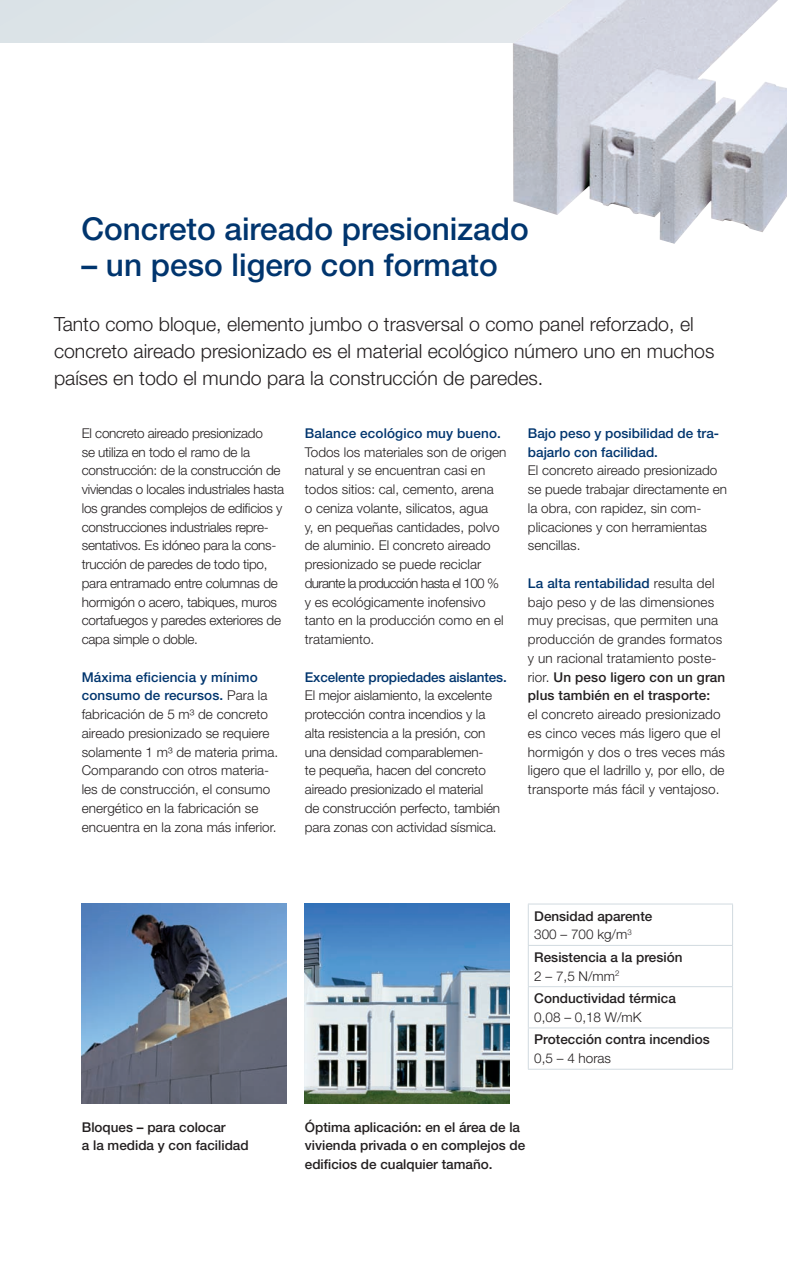
<style>
.page{position:relative;width:787px;height:1263px;background:#fff}
.page>*{position:absolute;margin:0;border:0;box-sizing:border-box;transform-origin:0 0}
.t1{font:500 31.5px "Helvetica Neue";color:#00356e}
.t2{font:300 19.5px/27px "Helvetica Neue";color:#231f20}
.t3{font:300 13.5px/18.8px "Helvetica Neue";color:#231f20}
.t4{font:300 13.5px/18.8px "Helvetica Neue";letter-spacing:-.02em;color:#231f20}
.t5{font:500 13.5px/18.8px "Helvetica Neue";color:#231f20}
.t6{font:500 13.5px/18.8px "Helvetica Neue";color:#00356e}
.s1{font-weight:500;color:#00356e}
.s2{font-weight:500}
.s3{font-weight:300}
</style>
<div class="page">
<div style="left:0;top:0;width:513px;height:43px;background:#dfe5e9"></div>
<img style="left:304px;top:904px;width:206px;height:199px">
<img style="left:513px;top:0;width:274px;height:244px">
<hr style="left:528px;top:904px;width:205px;height:1px;background:#d1dae0">
<hr style="left:528px;top:904px;width:1px;height:41px;background:#d1dae0">
<hr style="left:732px;top:904px;width:1px;height:41px;background:#d1dae0">
<hr style="left:528px;top:945px;width:205px;height:1px;background:#d1dae0">
<hr style="left:528px;top:946px;width:1px;height:40px;background:#d1dae0">
<hr style="left:732px;top:946px;width:1px;height:40px;background:#d1dae0">
<hr style="left:528px;top:986px;width:205px;height:1px;background:#d1dae0">
<hr style="left:528px;top:987px;width:1px;height:40px;background:#d1dae0">
<hr style="left:732px;top:987px;width:1px;height:40px;background:#d1dae0">
<hr style="left:528px;top:1027px;width:205px;height:1px;background:#d1dae0">
<hr style="left:528px;top:1028px;width:1px;height:41px;background:#d1dae0">
<hr style="left:732px;top:1028px;width:1px;height:41px;background:#d1dae0">
<hr style="left:528px;top:1069px;width:205px;height:1px;background:#d1dae0">
<img style="left:82px;top:903px;width:205px;height:200px">
<h1 class="t1" style="left:81px;top:210px;width:449px">Concreto aireado presionizado</h1>
<h1 class="t1" style="left:81px;top:246px;width:418px">– un peso ligero con formato</h1>
<h2 class="t2" style="left:54px;top:310px;width:662px">tanto como bloque, elemento jumbo o trasversal o como panel reforzado, el concreto aireado presionizado es el material ecológico número uno en muchos países en todo el mundo para la construcción de paredes.</h2>
<p class="t4" style="left:82px;top:423px;width:204px">el concreto aireado presionizado<br>se utiliza en todo el ramo de la construcción: de la construcción de viviendas o locales industriales hasta los grandes complejos de edificios y construcciones industriales repre&shy;sentativos. es idóneo para la cons&shy;trucción de paredes de todo tipo, para entramado entre columnas de hormigón o acero, tabiques, muros cortafuegos y paredes exteriores de capa simple o doble.</p>
<p class="t3" style="left:82px;top:667px;width:198px"><span class="s1">Máxima eficiencia y mínimo consumo de recursos.</span> Para la fabricación de 5 m³ de concreto aireado presionizado se requiere solamente 1 m³ de materia prima.<br>Comparando con otros materia&shy;les de construcción, el consumo energético en la fabricación se encuentra en la zona más inferior.</p>
<p class="t6" style="left:305px;top:423px;width:197px">Balance ecológico muy bueno.</p>
<p class="t3" style="left:305px;top:442px;width:203px">todos los materiales son de origen natural y se encuentran casi en todos sitios: cal, cemento, arena<br>o ceniza volante, silicatos, agua<br>y, en pequeñas cantidades, polvo de aluminio. el concreto aireado presionizado se puede reciclar durante la producción hasta el 100 % y es ecológicamente inofensivo tanto en la producción como en el tratamiento.</p>
<p class="t6" style="left:305px;top:667px;width:203px">Excelente propiedades aislantes.</p>
<p class="t3" style="left:305px;top:686px;width:197px">el mejor aislamiento, la excelente protección contra incendios y la alta resistencia a la presión, con una densidad comparablemen-<br>te pequeña, hacen del concreto aireado presionizado el material de construcción perfecto, también para zonas con actividad sísmica.</p>
<p class="t6" style="left:528px;top:423px;width:193px">Bajo peso y posibilidad de tra&shy;bajarlo con facilidad.</p>
<p class="t3" style="left:528px;top:461px;width:201px">el concreto aireado presionizado se puede trabajar directamente en la obra, con rapidez, sin com&shy;plicaciones y con herramientas sencillas.</p>
<p class="t3" style="left:528px;top:573px;width:199px"><span class="s1">La alta rentabilidad</span> resulta del bajo peso y de las dimensiones muy precisas, que permiten una producción de grandes formatos y un racional tratamiento poste&shy;rior. <span class="s2">Un peso ligero con un gran plus también en el trasporte:</span></p>
<p class="t3" style="left:528px;top:705px;width:199px">el concreto aireado presionizado es cinco veces más ligero que el hormigón y dos o tres veces más ligero que el ladrillo y, por ello, de transporte más fácil y ventajoso.</p>
<p class="t5" style="left:82px;top:1117px;width:168px">Bloques – para colocar<br>a la medida y con facilidad</p>
<p class="t5" style="left:534px;top:906px;width:120px">Densidad aparente<br><span class="s3">300 – 700 kg/m</span><sup>3</sup></p>
<p class="t5" style="left:534px;top:947px;width:150px">Resistencia a la presión<br><span class="s3">2 – 7,5 n/mm</span><sup>2</sup></p>
<p class="t5" style="left:534px;top:989px;width:143px">Conductividad térmica</p>
<p class="t3" style="left:534px;top:1007px;width:109px">0,08 – 0,18 W/mK</p>
<p class="t5" style="left:534px;top:1030px;width:177px">Protección contra incendios</p>
<p class="t3" style="left:534px;top:1049px;width:78px">0,5 – 4 horas</p>
<p class="t5" style="left:305px;top:1117px;width:222px">Óptima aplicación: en el área de la vivienda privada o en complejos de edificios de cualquier tamaño.</p>
</div>
